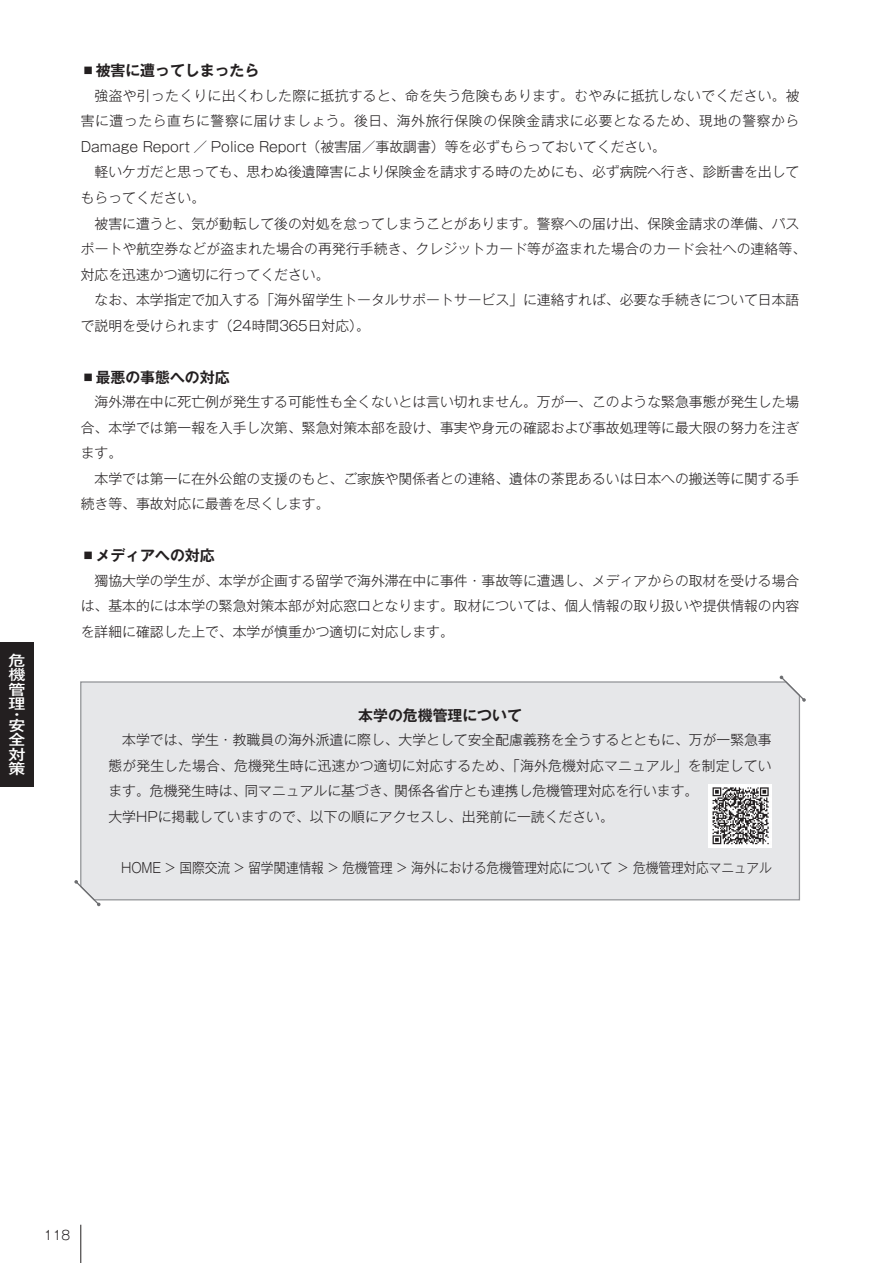
<style>
.page{position:relative;width:893px;height:1263px;background:#fff}
.page>*{position:absolute;margin:0;border:0;box-sizing:border-box;transform-origin:0 0}
.小見出し{font:700 14.85px "Gothic MB101 Pro De";color:#231f20}
.t1{font:500 14.4px/14.4px "Gothic MB101 Pro";color:#fff;text-align:justify;scale:1.18 1}
.本文{font:300 13.8px/25.5px "Gothic MB101 Pro";color:#231f20}
.本文-2{font:300 13.8px "Gothic MB101 Pro";color:#231f20;scale:.92 1}
.t2{font:300 12.75px "Gothic MB101 Pro";color:#231f20}
</style>
<div class="page">
<div style="left:80px;top:681px;width:720px;height:220px;background:#e6e7e9"></div>
<svg style="left:780px;top:676px;width:26px;height:26px"></svg>
<svg style="left:74px;top:880px;width:27px;height:26px"></svg>
<div style="left:708px;top:784px;width:64px;height:64px;background:#fff"></div>
<img style="left:712px;top:787px;width:57px;height:58px">
<div style="left:0;top:642px;width:34px;height:145px;background:#231f20"></div>
<hr style="left:80px;top:1225px;width:1px;height:38px;background:#231f20">
<p class="t1" style="left:9px;top:651px;width:16px">危機管理</p>
<p class="t1" style="left:9px;top:707px;width:15px;line-height:10.8px">・安</p>
<p class="t1" style="left:9px;top:731px;width:16px">全対策</p>
<p class="小見出し" style="left:81px;top:58px;width:180px">▪被害に遭ってしまったら</p>
<p class="本文" style="left:81px;top:81px;width:720px;text-align:justify;text-indent:14px">強盗や引ったくりに出くわした際に抵抗すると、命を失う危険もあります。むやみに抵抗しないでください。被害に遭ったら直ちに警察に届けましょう。後日、海外旅行保険の保険金請求に必要となるため、現地の警察からDamage Report ／ Police Report（被害届／事故調書）等を必ずもらっておいてください。</p>
<p class="本文" style="left:81px;top:158px;width:720px;text-indent:14px">軽いケガだと思っても、思わぬ後遺障害により保険金を請求する時のためにも、必ず病院へ行き、診断書を出してもらってください。</p>
<p class="本文" style="left:81px;top:209px;width:727px;text-indent:14px">被害に遭うと、気が動転して後の対処を怠ってしまうことがあります。警察への届け出、保険金請求の準備、パスポートや航空券などが盗まれた場合の再発行手続き、クレジットカード等が盗まれた場合のカード会社への連絡等、対応を迅速かつ適切に行ってください。</p>
<p class="本文" style="left:81px;top:285px;width:720px;text-indent:14px">なお、本学指定で加入する「海外留学生トータルサポートサービス」に連絡すれば、必要な手続きについて日本語で説明を受けられます（24時間365日対応）。</p>
<p class="小見出し" style="left:81px;top:365px;width:150px">▪最悪の事態への対応</p>
<p class="本文" style="left:81px;top:387px;width:720px;text-align:justify;text-indent:14px">海外滞在中に死亡例が発生する可能性も全くないとは言い切れません。万が一、このような緊急事態が発生した場合、本学では第一報を入手し次第、緊急対策本部を設け、事実や身元の確認および事故処理等に最大限の努力を注ぎます。</p>
<p class="本文" style="left:81px;top:464px;width:720px;text-indent:14px">本学では第一に在外公館の支援のもと、ご家族や関係者との連絡、遺体の荼毘あるいは日本への搬送等に関する手続き等、事故対応に最善を尽くします。</p>
<p class="小見出し" style="left:81px;top:543px;width:135px">▪メディアへの対応</p>
<p class="本文" style="left:81px;top:566px;width:720px;text-align:justify;text-indent:14px">獨協大学の学生が、本学が企画する留学で海外滞在中に事件・事故等に遭遇し、メディアからの取材を受ける場合は、基本的には本学の緊急対策本部が対応窓口となります。取材については、個人情報の取り扱いや提供情報の内容を詳細に確認した上で、本学が慎重かつ適切に対応します。</p>
<p class="小見出し" style="left:358px;top:703px;width:165px">本学の危機管理について</p>
<p class="本文" style="left:108px;top:725px;width:665px;text-indent:14px">本学では、学生・教職員の海外派遣に際し、大学として安全配慮義務を全うするとともに、万が一緊急事態が発生した場合、危機発生時に迅速かつ適切に対応するため、「海外危機対応マニュアル」を制定しています。危機発生時は、同マニュアルに基づき、関係各省庁とも連携し危機管理対応を行います。<br>大学HPに掲載していますので、以下の順にアクセスし、出発前に一読ください。</p>
<p class="本文-2" style="left:121px;top:856px;width:709px">HOME &gt; 国際交流 &gt; 留学関連情報 &gt; 危機管理 &gt; 海外における危機管理対応について＞危機管理対応マニュアル</p>
<p class="t2" style="left:44px;top:1225px;width:28px">118</p>
</div>
